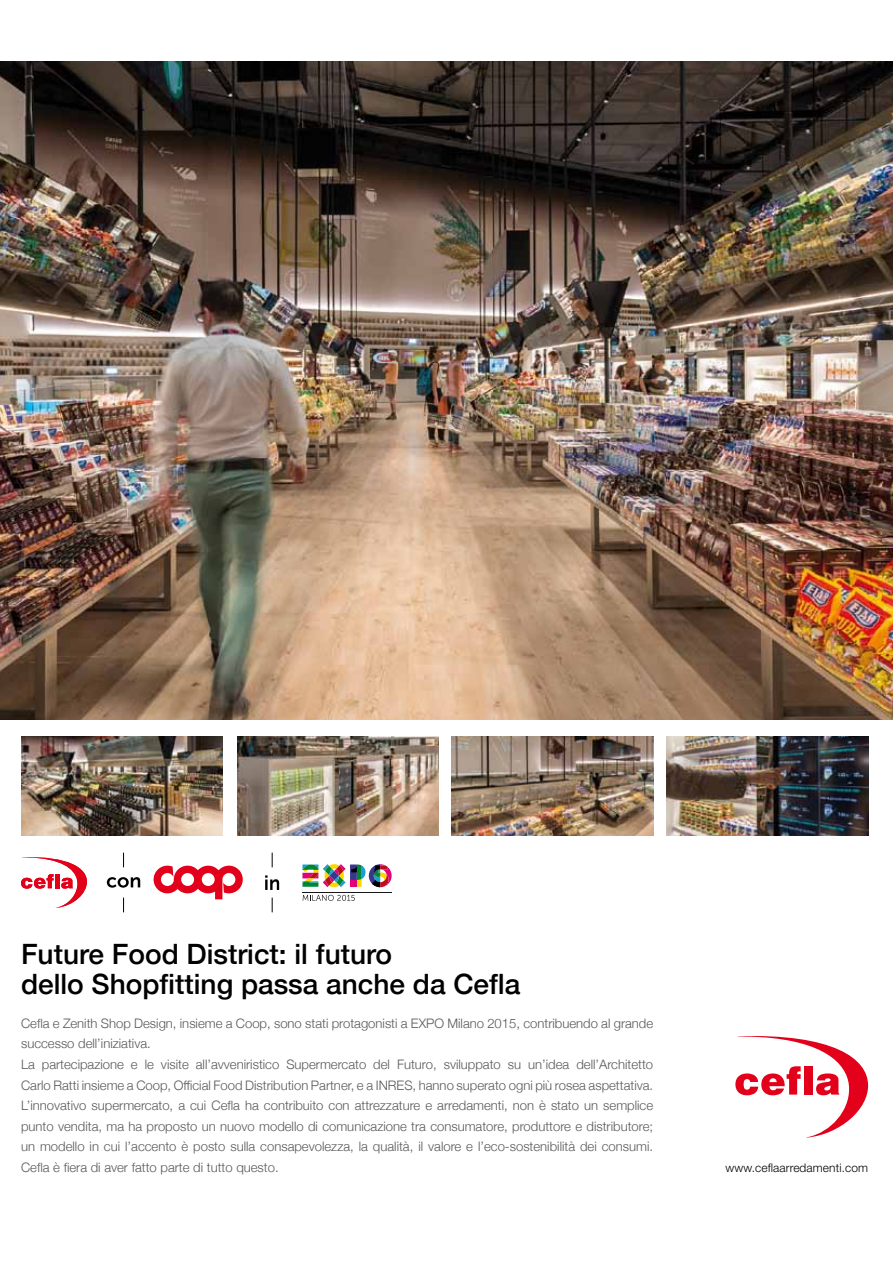
<style>
.page{position:relative;width:893px;height:1263px;background:#fff}
.page>*{position:absolute;margin:0;border:0;box-sizing:border-box;transform-origin:0 0}
.t1{font:500 28.05px/29.8px "Helvetica Neue";color:#000}
.t2{font:300 13.05px/20.5px "Helvetica Neue";color:#58585a}
.t3{font:300 11.85px "Helvetica Neue LT Std";letter-spacing:.01em;color:#000}
</style>
<div class="page">
<img style="left:0;top:62px;width:893px;height:657px">
<img style="left:21px;top:736px;width:201px;height:100px">
<img style="left:237px;top:736px;width:201px;height:100px">
<img style="left:667px;top:736px;width:201px;height:100px">
<img style="left:452px;top:736px;width:201px;height:100px">
<svg style="left:735px;top:1036px;width:133px;height:102px"></svg>
<svg style="left:21px;top:857px;width:66px;height:51px"></svg>
<svg style="left:154px;top:866px;width:89px;height:33px"></svg>
<svg style="left:302px;top:864px;width:90px;height:23px"></svg>
<svg style="left:303px;top:895px;width:52px;height:6px"></svg>
<hr style="left:302px;top:892px;width:90px;height:1px;background:#16171c">
<div style="left:350px;top:880px;width:7px;height:7px;background:#e2007b"></div>
<svg style="left:107px;top:877px;width:33px;height:11px"></svg>
<svg style="left:123px;top:898px;width:1px;height:14px"></svg>
<svg style="left:123px;top:853px;width:1px;height:14px"></svg>
<svg style="left:265px;top:875px;width:14px;height:15px"></svg>
<svg style="left:272px;top:898px;width:1px;height:14px"></svg>
<svg style="left:272px;top:853px;width:1px;height:14px"></svg>
<h1 class="t1" style="left:21px;top:937px;width:501px">Future Food District: il futuro<br>dello Shopfitting passa anche da Cefla</h1>
<p class="t2" style="left:21px;top:1012px;width:634px">Cefla e Zenith Shop Design, insieme a Coop, sono stati protagonisti a EXPO Milano 2015, contribuendo al grande successo dell’iniziativa.<br>La partecipazione e le visite all’avveniristico Supermercato del Futuro, sviluppato su un’idea dell’Architetto Carlo Ratti insieme a Coop, Official Food Distribution Partner, e a INRES, hanno superato ogni più rosea aspettativa.<br>L’innovativo supermercato, a cui Cefla ha contribuito con attrezzature e arredamenti, non è stato un semplice punto vendita, ma ha proposto un nuovo modello di comunicazione tra consumatore, produttore e distributore; un modello in cui l’accento è posto sulla consapevolezza, la qualità, il valore e l’eco-sostenibilità dei consumi.<br>Cefla è fiera di aver fatto parte di tutto questo.</p>
<p class="t3" style="left:726px;top:1160px;width:144px">www.ceflaarredamenti.com</p>
</div>
